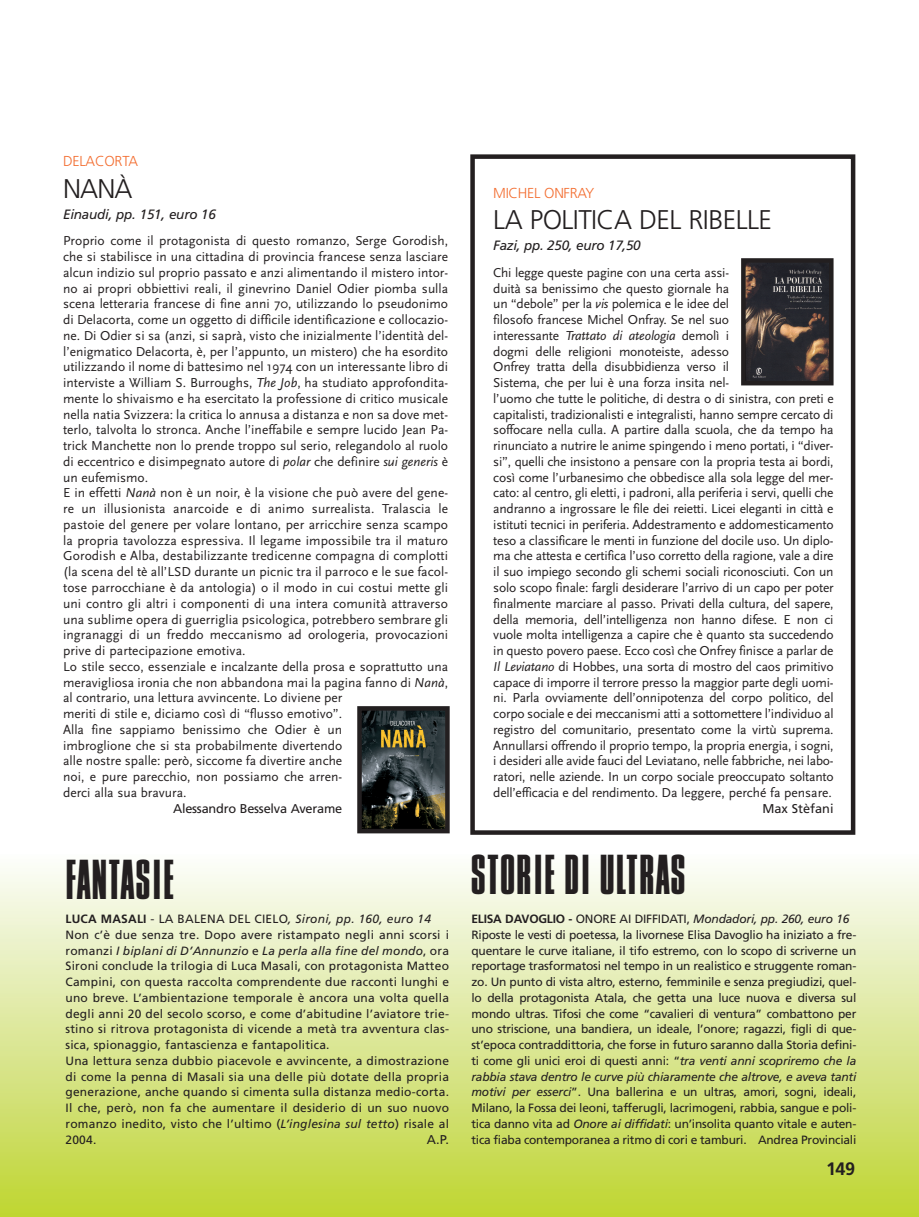
<style>
.page{position:relative;width:919px;height:1217px;background:#fff}
.page>*{position:absolute;margin:0;border:0;box-sizing:border-box;transform-origin:0 0}
.t1{font:300 46.5px "Compact";letter-spacing:-.03em;color:#231f20}
.t2{font:300 27px "Frutiger";letter-spacing:-.02em;color:#231f20}
.t3{font:700 18px "Frutiger";color:#231f20}
.t4{font:300 14.4px "Frutiger";letter-spacing:-.02em;color:#f36e31}
.t5{font:13.5px/15.8px "Scala Sans";color:#231f20}
.t6{font:italic 13.5px "Frutiger";letter-spacing:-.015em;color:#231f20}
.t7{font:12.75px "Frutiger";letter-spacing:-.015em;color:#231f20}
.t8{font:12px/15.8px "Frutiger";letter-spacing:-.015em;color:#231f20}
.t9{font:12px/15.8px "Frutiger";letter-spacing:.015em;color:#231f20}
.s1{font-style:italic}
.s2{font-weight:700}
</style>
<div class="page">
<div style="left:0;top:854px;width:918px;height:362px;background:linear-gradient(to bottom,#fbfcfd,#bfd435)"></div>
<img style="left:362px;top:711px;width:82px;height:117px">
<div style="left:357px;top:706px;width:92px;height:127px;border:4px solid #231f20"></div>
<div style="left:470px;top:154px;width:385px;height:680px;border:4px solid #231f20"></div>
<img style="left:746px;top:263px;width:82px;height:117px">
<div style="left:741px;top:258px;width:92px;height:127px;border:4px solid #231f20"></div>
<p class="t4" style="left:63px;top:156px;width:76px">DELACORTA</p>
<h2 class="t2" style="left:63px;top:178px;width:71px">NANÀ</h2>
<p class="t6" style="left:63px;top:209px;width:154px">Einaudi, pp. 151, euro 16</p>
<p class="t5" style="left:63px;top:233px;width:386px">Proprio come il protagonista di questo romanzo, Serge Gorodish, che si stabilisce in una cittadina di provincia francese senza lasciare alcun indizio sul proprio passato e anzi alimentando il mistero intor&shy;no ai propri obbiettivi reali, il ginevrino Daniel Odier piomba sulla scena letteraria francese di fine anni 70, utilizzando lo pseudonimo di Delacorta, come un oggetto di difficile identificazione e collocazio&shy;ne. Di Odier si sa (anzi, si saprà, visto che inizialmente l’identità del&shy;l’enigmatico Delacorta, è, per l’appunto, un mistero) che ha esordito utilizzando il nome di battesimo nel 1974 con un interessante libro di interviste a William S. Burroughs, <span class="s1">The Job</span>, ha studiato approfondita&shy;mente lo shivaismo e ha esercitato la professione di critico musicale nella natia Svizzera: la critica lo annusa a distanza e non sa dove met&shy;terlo, talvolta lo stronca. Anche l’ineffabile e sempre lucido Jean Pa&shy;trick Manchette non lo prende troppo sul serio, relegandolo al ruolo di eccentrico e disimpegnato autore di <span class="s1">polar</span> che definire <span class="s1">sui generis</span> è un eufemismo.<br>E in effetti <span class="s1">Nanà</span> non è un noir, è la visione che può avere del gene&shy;re un illusionista anarcoide e di animo surrealista. Tralascia le pastoie del genere per volare lontano, per arricchire senza scampo la propria tavolozza espressiva. Il legame impossibile tra il maturo Gorodish e Alba, destabilizzante tredicenne compagna di complotti (la scena del tè all’LSD durante un picnic tra il parroco e le sue facol&shy;tose parrocchiane è da antologia) o il modo in cui costui mette gli uni contro gli altri i componenti di una intera comunità attraverso una sublime opera di guerriglia psicologica, potrebbero sembrare gli ingranaggi di un freddo meccanismo ad orologeria, provocazioni prive di partecipazione emotiva.<br>Lo stile secco, essenziale e incalzante della prosa e soprattutto una meravigliosa ironia che non abbandona mai la pagina fanno di <span class="s1">Nanà</span>, al contrario, una lettura avvincente. Lo diviene per<br>meriti di stile e, diciamo così di “flusso emotivo”.<br>Alla fine sappiamo benissimo che Odier è un<br>imbroglione che si sta probabilmente divertendo<br>alle nostre spalle: però, siccome fa divertire anche<br>noi, e pure parecchio, non possiamo che arren-<br>derci alla sua bravura.</p>
<p class="t7" style="left:173px;top:802px;width:171px">Alessandro Besselva Averame</p>
<h1 class="t1" style="left:65px;top:843px;width:112px">FANTASIE</h1>
<p class="t9" style="left:66px;top:911px;width:385px"><span class="s2">LUCA MASALI</span> - LA BALENA DEL CIELO<span class="s1">, Sironi, pp. 160, euro 14<br></span>Non c’è due senza tre. Dopo avere ristampato negli anni scorsi i romanzi <span class="s1">I biplani di D’Annunzio</span> e <span class="s1">La perla alla fine del mondo</span>, ora Sironi conclude la trilogia di Luca Masali, con protagonista Matteo Campini, con questa raccolta comprendente due racconti lunghi e uno breve. L’ambientazione temporale è ancora una volta quella degli anni 20 del secolo scorso, e come d’abitudine l’aviatore trie&shy;stino si ritrova protagonista di vicende a metà tra avventura clas&shy;sica, spionaggio, fantascienza e fantapolitica.<br>Una lettura senza dubbio piacevole e avvincente, a dimostrazione di come la penna di Masali sia una delle più dotate della propria generazione, anche quando si cimenta sulla distanza medio-corta.<br>Il che, però, non fa che aumentare il desiderio di un suo nuovo romanzo inedito, visto che l’ultimo (<span class="s1">L’inglesina sul tetto</span>) risale al 2004.</p>
<p class="t7" style="left:426px;top:1133px;width:24px">A.P.</p>
<p class="t4" style="left:493px;top:187px;width:102px">MICHEL ONFRAY</p>
<h2 class="t2" style="left:493px;top:209px;width:280px">LA POLITICA DEL RIBELLE</h2>
<p class="t6" style="left:493px;top:240px;width:149px">Fazi, pp. 250, euro 17,50</p>
<p class="t5" style="left:493px;top:264px;width:342px">Chi legge queste pagine con una certa assi-<br>duità sa benissimo che questo giornale ha<br>un “debole” per la <span class="s1">vis</span> polemica e le idee del<br>filosofo francese Michel Onfray. Se nel suo<br>interessante <span class="s1">Trattato di ateologia</span> demolì i<br>dogmi delle religioni monoteiste, adesso<br>Onfrey tratta della disubbidienza verso il<br>Sistema, che per lui è una forza insita nel-<br>l’uomo che tutte le politiche, di destra o di sinistra, con preti e capitalisti, tradizionalisti e integralisti, hanno sempre cercato di soffocare nella culla. A partire dalla scuola, che da tempo ha rinunciato a nutrire le anime spingendo i meno portati, i “diver&shy;si”, quelli che insistono a pensare con la propria testa ai bordi, così come l’urbanesimo che obbedisce alla sola legge del mer&shy;cato: al centro, gli eletti, i padroni, alla periferia i servi, quelli che andranno a ingrossare le file dei reietti. Licei eleganti in città e istituti tecnici in periferia. Addestramento e addomesticamento teso a classificare le menti in funzione del docile uso. Un diplo&shy;ma che attesta e certifica l’uso corretto della ragione, vale a dire il suo impiego secondo gli schemi sociali riconosciuti. Con un solo scopo finale: fargli desiderare l’arrivo di un capo per poter finalmente marciare al passo. Privati della cultura, del sapere, della memoria, dell’intelligenza non hanno difese. E non ci vuole molta intelligenza a capire che è quanto sta succedendo in questo povero paese. Ecco così che Onfrey finisce a parlar de <span class="s1">Il Leviatano</span> di Hobbes, una sorta di mostro del caos primitivo capace di imporre il terrore presso la maggior parte degli uomi&shy;ni. Parla ovviamente dell’onnipotenza del corpo politico, del corpo sociale e dei meccanismi atti a sottomettere l’individuo al registro del comunitario, presentato come la virtù suprema.<br>Annullarsi offrendo il proprio tempo, la propria energia, i sogni, i desideri alle avide fauci del Leviatano, nelle fabbriche, nei labo&shy;ratori, nelle aziende. In un corpo sociale preoccupato soltanto dell’efficacia e del rendimento. Da leggere, perché fa pensare.</p>
<p class="t7" style="left:762px;top:802px;width:73px">Max Stèfani</p>
<h1 class="t1" style="left:469px;top:838px;width:219px">STORIE DI ULTRAS</h1>
<p class="t8" style="left:471px;top:911px;width:386px"><span class="s2">ELISA DAVOGLIO -</span> ONORE AI DIFFIDATI, <span class="s1">Mondadori, pp. 260, euro 16<br></span>Riposte le vesti di poetessa, la livornese Elisa Davoglio ha iniziato a fre&shy;quentare le curve italiane, il tifo estremo, con lo scopo di scriverne un reportage trasformatosi nel tempo in un realistico e struggente roman&shy;zo. Un punto di vista altro, esterno, femminile e senza pregiudizi, quel&shy;lo della protagonista Atala, che getta una luce nuova e diversa sul mondo ultras. Tifosi che come “cavalieri di ventura” combattono per uno striscione, una bandiera, un ideale, l’onore; ragazzi, figli di que&shy;st’epoca contraddittoria, che forse in futuro saranno dalla Storia defini&shy;ti come gli unici eroi di questi anni: “<span class="s1">tra venti anni scopriremo che la rabbia stava dentro le curve più chiaramente che altrove, e aveva tanti motivi per esserci</span>”. Una ballerina e un ultras, amori, sogni, ideali, Milano, la Fossa dei leoni, tafferugli, lacrimogeni, rabbia, sangue e poli&shy;tica danno vita ad <span class="s1">Onore ai diffidati</span>: un’insolita quanto vitale e auten&shy;tica fiaba contemporanea a ritmo di cori e tamburi. Andrea Provinciali</p>
<h3 class="t3" style="left:826px;top:1161px;width:31px">149</h3>
</div>
